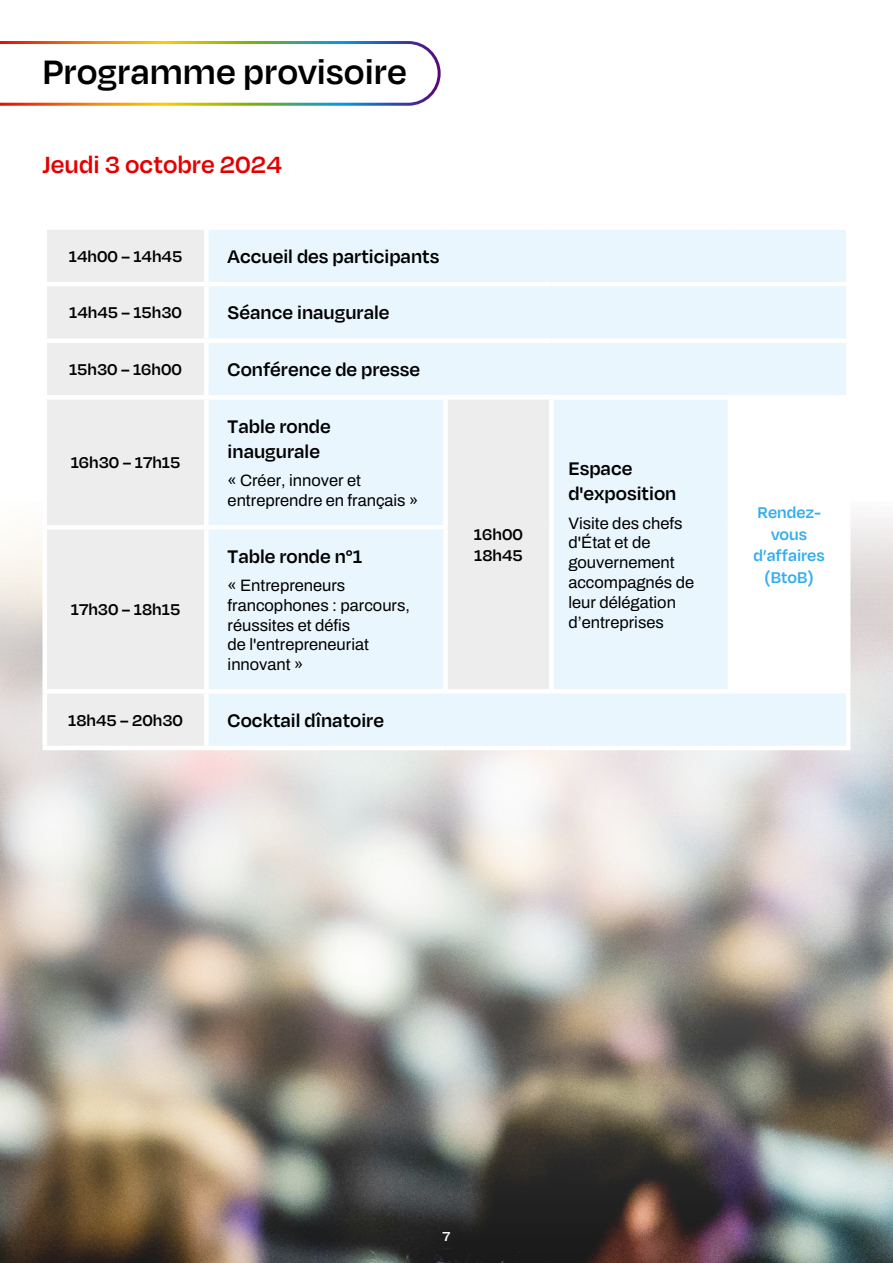
<style>
.page{position:relative;width:893px;height:1263px;background:#fff}
.page>*{position:absolute;margin:0;border:0;box-sizing:border-box;transform-origin:0 0}
.t1{font:600 39px "Degular";color:#000}
.t2{font:600 27px "Degular";color:#e40001}
.t3{font:600 21px/25.2px "Degular";color:#000}
.t4{font:600 18px/21.6px "Degular";color:#000}
.t5{font:600 18px/21.6px "Degular";color:#34aded;text-align:center}
.t6{font:16.5px/19.8px "Archivo";color:#000}
.t7{font:600 15px "Degular";color:#fff}
</style>
<div class="page">
<img style="left:0;top:517px;width:893px;height:746px">
<svg style="left:0;top:41px;width:441px;height:65px"></svg>
<div style="left:47px;top:230px;width:157px;height:516px;background:#ededed"></div>
<svg style="left:209px;top:230px;width:637px;height:516px;background:#eaf5fc"></svg>
<div style="left:730px;top:397px;width:118px;height:294px;background:#fff"></div>
<hr style="left:43px;top:282px;width:163px;height:4px;background:#fff">
<hr style="left:206px;top:282px;width:239px;height:4px;background:#fff">
<hr style="left:445px;top:282px;width:106px;height:4px;background:#fff">
<hr style="left:551px;top:282px;width:179px;height:4px;background:#fff">
<hr style="left:730px;top:282px;width:120px;height:4px;background:#fff">
<div style="left:43px;top:338px;width:163px;height:5px;background:#fff"></div>
<div style="left:206px;top:338px;width:239px;height:5px;background:#fff"></div>
<div style="left:445px;top:338px;width:106px;height:5px;background:#fff"></div>
<div style="left:551px;top:338px;width:179px;height:5px;background:#fff"></div>
<div style="left:730px;top:338px;width:120px;height:5px;background:#fff"></div>
<div style="left:43px;top:395px;width:163px;height:5px;background:#fff"></div>
<hr style="left:43px;top:400px;width:4px;height:125px;background:#fff">
<div style="left:206px;top:395px;width:239px;height:5px;background:#fff"></div>
<div style="left:204px;top:400px;width:5px;height:125px;background:#fff"></div>
<div style="left:445px;top:395px;width:106px;height:5px;background:#fff"></div>
<div style="left:443px;top:400px;width:5px;height:125px;background:#fff"></div>
<div style="left:551px;top:395px;width:179px;height:5px;background:#fff"></div>
<div style="left:549px;top:400px;width:5px;height:127px;background:#fff"></div>
<div style="left:730px;top:395px;width:120px;height:5px;background:#fff"></div>
<hr style="left:728px;top:400px;width:4px;height:127px;background:#fff">
<hr style="left:846px;top:400px;width:4px;height:127px;background:#fff">
<hr style="left:43px;top:529px;width:4px;height:160px;background:#fff">
<div style="left:204px;top:529px;width:5px;height:160px;background:#fff"></div>
<div style="left:443px;top:529px;width:5px;height:160px;background:#fff"></div>
<div style="left:549px;top:527px;width:5px;height:162px;background:#fff"></div>
<hr style="left:728px;top:527px;width:4px;height:162px;background:#fff">
<hr style="left:846px;top:527px;width:4px;height:162px;background:#fff">
<hr style="left:43px;top:525px;width:163px;height:4px;background:#fff">
<hr style="left:206px;top:525px;width:242px;height:4px;background:#fff">
<div style="left:43px;top:689px;width:163px;height:5px;background:#fff"></div>
<hr style="left:43px;top:694px;width:4px;height:52px;background:#fff">
<div style="left:206px;top:689px;width:239px;height:5px;background:#fff"></div>
<div style="left:204px;top:694px;width:5px;height:52px;background:#fff"></div>
<div style="left:445px;top:689px;width:106px;height:5px;background:#fff"></div>
<div style="left:551px;top:689px;width:179px;height:5px;background:#fff"></div>
<div style="left:730px;top:689px;width:120px;height:5px;background:#fff"></div>
<hr style="left:846px;top:694px;width:4px;height:52px;background:#fff">
<hr style="left:43px;top:746px;width:163px;height:4px;background:#fff">
<hr style="left:206px;top:746px;width:239px;height:4px;background:#fff">
<hr style="left:445px;top:746px;width:106px;height:4px;background:#fff">
<hr style="left:551px;top:746px;width:179px;height:4px;background:#fff">
<hr style="left:730px;top:746px;width:120px;height:4px;background:#fff">
<h1 class="t1" style="left:43px;top:48px;width:366px">Programme provisoire</h1>
<h2 class="t2" style="left:43px;top:148px;width:241px">Jeudi 3 octobre 2024</h2>
<p class="t4" style="left:69px;top:245px;width:115px">14h00 – 14h45</p>
<p class="t3" style="left:228px;top:243px;width:213px">Accueil des participants</p>
<p class="t4" style="left:69px;top:301px;width:114px">14h45 – 15h30</p>
<p class="t3" style="left:228px;top:299px;width:163px">Séance inaugurale</p>
<p class="t4" style="left:69px;top:358px;width:114px">15h30 – 16h00</p>
<p class="t3" style="left:228px;top:356px;width:194px">Conférence de presse</p>
<p class="t4" style="left:71px;top:451px;width:111px">16h30 – 17h15</p>
<p class="t4" style="left:71px;top:598px;width:111px">17h30 – 18h15</p>
<p class="t3" style="left:228px;top:412px;width:105px">Table ronde inaugurale</p>
<p class="t6" style="left:228px;top:471px;width:192px">« Créer, innover et entreprendre en français »</p>
<p class="t3" style="left:228px;top:542px;width:136px">Table ronde n°1</p>
<p class="t6" style="left:228px;top:575px;width:184px">« Entrepreneurs francophones : parcours, réussites et défis<br>de l'entrepreneuriat innovant »</p>
<p class="t4" style="left:68px;top:708px;width:116px">18h45 – 20h30</p>
<p class="t3" style="left:228px;top:706px;width:158px">Cocktail dînatoire</p>
<p class="t4" style="left:474px;top:522px;width:50px">16h00<br>18h45</p>
<p class="t3" style="left:568px;top:455px;width:109px">Espace d'exposition</p>
<p class="t6" style="left:568px;top:513px;width:127px">Visite des chefs d'État et de gouvernement accompagnés de leur délégation d’entreprises</p>
<p class="t5" style="left:753px;top:501px;width:73px">Rendez&shy;vous d’affaires (BtoB)</p>
<p class="t7" style="left:443px;top:1227px;width:9px">7</p>
</div>
